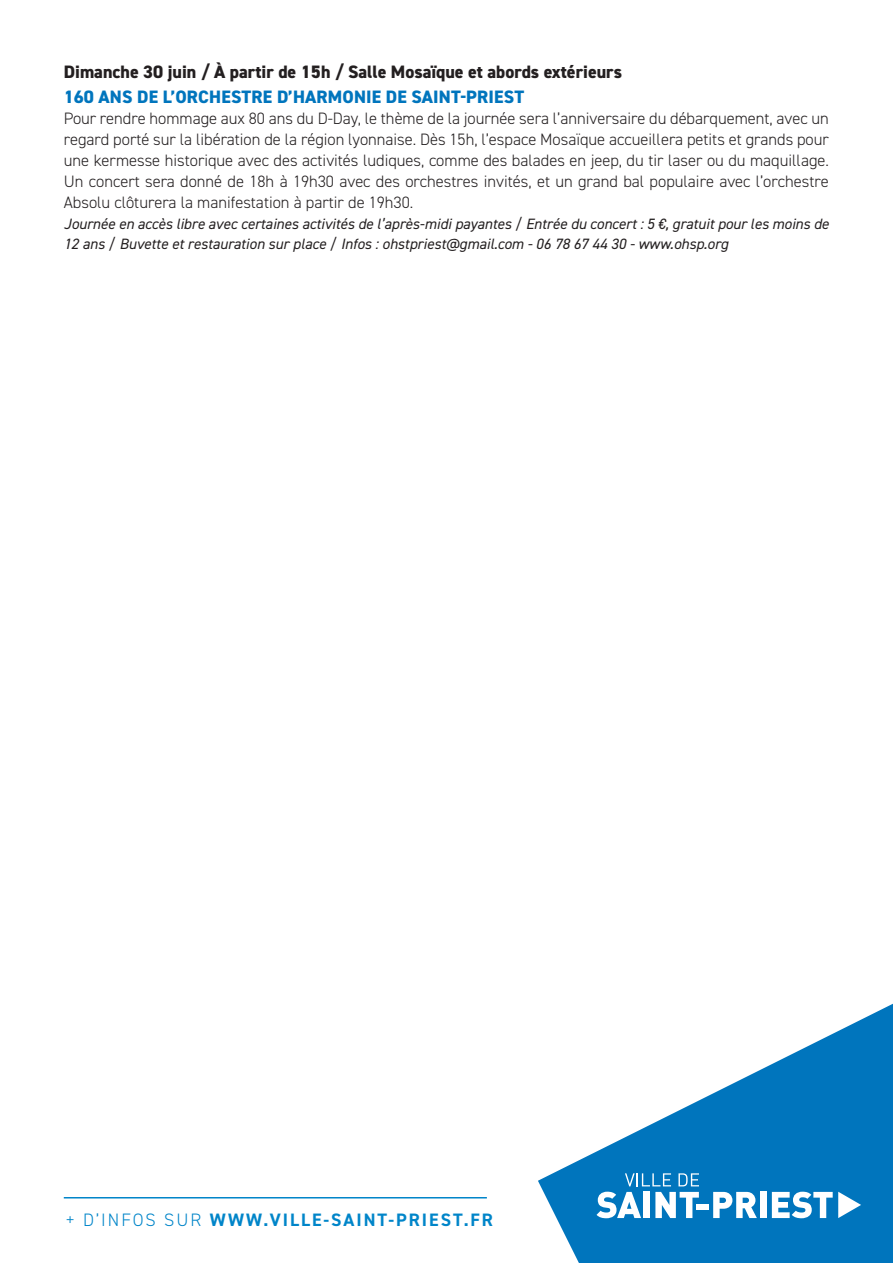
<style>
.page{position:relative;width:893px;height:1263px;background:#fff}
.page>*{position:absolute;margin:0;border:0;box-sizing:border-box;transform-origin:0 0}
.t1{font:800 18px "DIN2014";color:#231f20}
.t2{font:800 18px "DIN2014";letter-spacing:.01em;color:#0075bd}
.t3{font:700 18px "DIN2014";letter-spacing:.11em;color:#0085c9}
.t4{font:300 16.5px/21px "DIN2014";color:#231f20;text-align:justify}
.t5{font:italic 15px/19.5px "DIN2014";color:#231f20}
.s1{font-weight:300}
</style>
<div class="page">
<hr style="left:64px;top:1197px;width:423px;height:1px;background:#0085c9">
<svg style="left:538px;top:1004px;width:355px;height:259px;fill:#0075bd"></svg>
<svg style="left:596px;top:1192px;width:45px;height:26px"></svg>
<div style="left:644px;top:1192px;width:6px;height:26px;background:#fff"></div>
<svg style="left:655px;top:1192px;width:44px;height:26px"></svg>
<div style="left:697px;top:1204px;width:12px;height:6px;background:#fff"></div>
<svg style="left:713px;top:1192px;width:44px;height:26px"></svg>
<div style="left:760px;top:1192px;width:7px;height:26px;background:#fff"></div>
<svg style="left:772px;top:1192px;width:89px;height:26px"></svg>
<svg style="left:625px;top:1173px;width:46px;height:13px"></svg>
<svg style="left:678px;top:1173px;width:21px;height:13px"></svg>
<p class="t1" style="left:64px;top:60px;width:560px">Dimanche 30 juin / À partir de 15h / Salle Mosaïque et abords extérieurs</p>
<p class="t2" style="left:64px;top:85px;width:462px">160 ANS DE L’ORCHESTRE D’HARMONIE DE SAINT-PRIEST</p>
<p class="t4" style="left:64px;top:108px;width:767px">Pour rendre hommage aux 80 ans du D-Day, le thème de la journée sera l’anniversaire du débarquement, avec un regard porté sur la libération de la région lyonnaise. Dès 15h, l’espace Mosaïque accueillera petits et grands pour une kermesse historique avec des activités ludiques, comme des balades en jeep, du tir laser ou du maquillage.<br>Un concert sera donné de 18h à 19h30 avec des orchestres invités, et un grand bal populaire avec l’orchestre Absolu clôturera la manifestation à partir de 19h30.</p>
<p class="t5" style="left:64px;top:214px;width:767px">Journée en accès libre avec certaines activités de l’après-midi payantes / Entrée du concert : 5 €, gratuit pour les moins de<br>12 ans / Buvette et restauration sur place / Infos : ohstpriest@gmail.com - 06 78 67 44 30 - www.ohsp.org</p>
<p class="t3" style="left:66px;top:1208px;width:429px"><span class="s1">+ D’INFOS SUR</span> WWW.VILLE-SAINT-PRIEST.FR</p>
</div>
